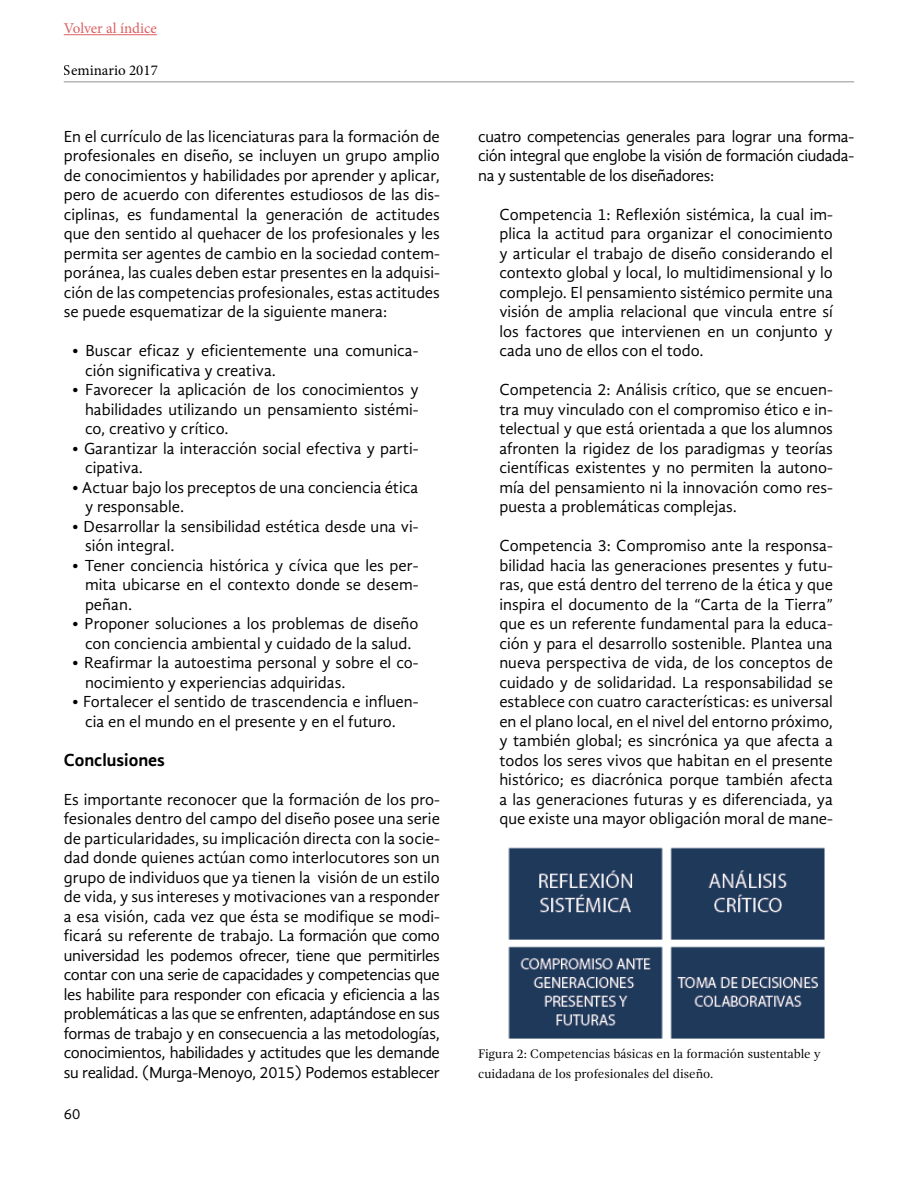
<style>
.page{position:relative;width:918px;height:1188px;background:#fff}
.page>*{position:absolute;margin:0;border:0;box-sizing:border-box;transform-origin:0 0}
.t1{font:700 18px "Gandhi Sans";color:#000}
.t2{font:16.5px/19.5px "Gandhi Sans";letter-spacing:-.015em;color:#000;text-align:justify}
.t3{font:15px "Minion Pro";color:#cd171a}
.t4{font:15px "Minion Pro";color:#000}
.t5{font:15px "Gandhi Sans";color:#000}
.t6{font:12.75px/19.5px "Gandhi Serif";color:#000}
</style>
<div class="page">
<hr style="left:64px;top:81px;width:790px;height:2px;background:#000">
<hr style="left:64px;top:34px;width:93px;height:1px;background:#cd171a">
<img style="left:508px;top:847px;width:317px;height:192px">
<p class="t3" style="left:64px;top:18px;width:95px">Volver al índice</p>
<p class="t4" style="left:64px;top:60px;width:96px">Seminario 2017</p>
<p class="t2" style="left:64px;top:127px;width:378px">En el currículo de las licenciaturas para la formación de profesionales en diseño, se incluyen un grupo amplio de conocimientos y habilidades por aprender y aplicar, pero de acuerdo con diferentes estudiosos de las dis&shy;ciplinas, es fundamental la generación de actitudes que den sentido al quehacer de los profesionales y les permita ser agentes de cambio en la sociedad contem&shy;poránea, las cuales deben estar presentes en la adquisi&shy;ción de las competencias profesionales, estas actitudes se puede esquematizar de la siguiente manera:</p>
<p class="t2" style="left:85px;top:341px;width:335px;text-indent:-13px">• Buscar eficaz y eficientemente una comunica&shy;ción significativa y creativa.</p>
<p class="t2" style="left:85px;top:380px;width:335px;text-indent:-13px">• Favorecer la aplicación de los conocimientos y habilidades utilizando un pensamiento sistémi&shy;co, creativo y crítico.</p>
<p class="t2" style="left:85px;top:439px;width:335px;text-indent:-13px">• Garantizar la interacción social efectiva y parti&shy;cipativa.</p>
<p class="t2" style="left:85px;top:478px;width:335px;text-indent:-13px">• Actuar bajo los preceptos de una conciencia ética y responsable.</p>
<p class="t2" style="left:85px;top:517px;width:335px;text-indent:-13px">• Desarrollar la sensibilidad estética desde una vi&shy;sión integral.</p>
<p class="t2" style="left:85px;top:556px;width:335px;text-indent:-13px">• Tener conciencia histórica y cívica que les per&shy;mita ubicarse en el contexto donde se desem&shy;peñan.</p>
<p class="t2" style="left:72px;top:614px;width:348px;text-align:center">• Proponer soluciones a los problemas de diseño con conciencia ambiental y cuidado de la salud.</p>
<p class="t2" style="left:85px;top:653px;width:335px;text-indent:-13px">• Reafirmar la autoestima personal y sobre el co&shy;nocimiento y experiencias adquiridas.</p>
<p class="t2" style="left:85px;top:692px;width:335px;text-indent:-13px">• Fortalecer el sentido de trascendencia e influen&shy;cia en el mundo en el presente y en el futuro.</p>
<p class="t1" style="left:64px;top:749px;width:103px">Conclusiones</p>
<p class="t2" style="left:64px;top:790px;width:378px">Es importante reconocer que la formación de los pro&shy;fesionales dentro del campo del diseño posee una serie de particularidades, su implicación directa con la socie&shy;dad donde quienes actúan como interlocutores son un grupo de individuos que ya tienen la visión de un estilo de vida, y sus intereses y motivaciones van a responder a esa visión, cada vez que ésta se modifique se modi&shy;ficará su referente de trabajo. La formación que como universidad les podemos ofrecer, tiene que permitirles contar con una serie de capacidades y competencias que les habilite para responder con eficacia y eficiencia a las problemáticas a las que se enfrenten, adaptándose en sus formas de trabajo y en consecuencia a las metodologías, conocimientos, habilidades y actitudes que les demande su realidad. (Murga-Menoyo, 2015) Podemos establecer</p>
<p class="t5" style="left:64px;top:1105px;width:18px">60</p>
<p class="t2" style="left:478px;top:127px;width:378px">cuatro competencias generales para lograr una forma&shy;ción integral que englobe la visión de formación ciudada&shy;na y sustentable de los diseñadores:</p>
<p class="t2" style="left:499px;top:205px;width:335px">Competencia 1: Reflexión sistémica, la cual im&shy;plica la actitud para organizar el conocimiento y articular el trabajo de diseño considerando el contexto global y local, lo multidimensional y lo complejo. El pensamiento sistémico permite una visión de amplia relacional que vincula entre sí los factores que intervienen en un conjunto y cada uno de ellos con el todo.</p>
<p class="t2" style="left:499px;top:380px;width:335px">Competencia 2: Análisis crítico, que se encuen&shy;tra muy vinculado con el compromiso ético e in&shy;telectual y que está orientada a que los alumnos afronten la rigidez de los paradigmas y teorías científicas existentes y no permiten la autono&shy;mía del pensamiento ni la innovación como res&shy;puesta a problemáticas complejas.</p>
<p class="t2" style="left:499px;top:536px;width:335px">Competencia 3: Compromiso ante la responsa&shy;bilidad hacia las generaciones presentes y futu&shy;ras, que está dentro del terreno de la ética y que inspira el documento de la “Carta de la Tierra” que es un referente fundamental para la educa&shy;ción y para el desarrollo sostenible. Plantea una nueva perspectiva de vida, de los conceptos de cuidado y de solidaridad. La responsabilidad se establece con cuatro características: es universal en el plano local, en el nivel del entorno próximo, y también global; es sincrónica ya que afecta a todos los seres vivos que habitan en el presente histórico; es diacrónica porque también afecta a las generaciones futuras y es diferenciada, ya que existe una mayor obligación moral de mane-</p>
<p class="t6" style="left:478px;top:1044px;width:344px">Figura 2: Competencias básicas en la formación sustentable y cuidadana de los profesionales del diseño.</p>
</div>
